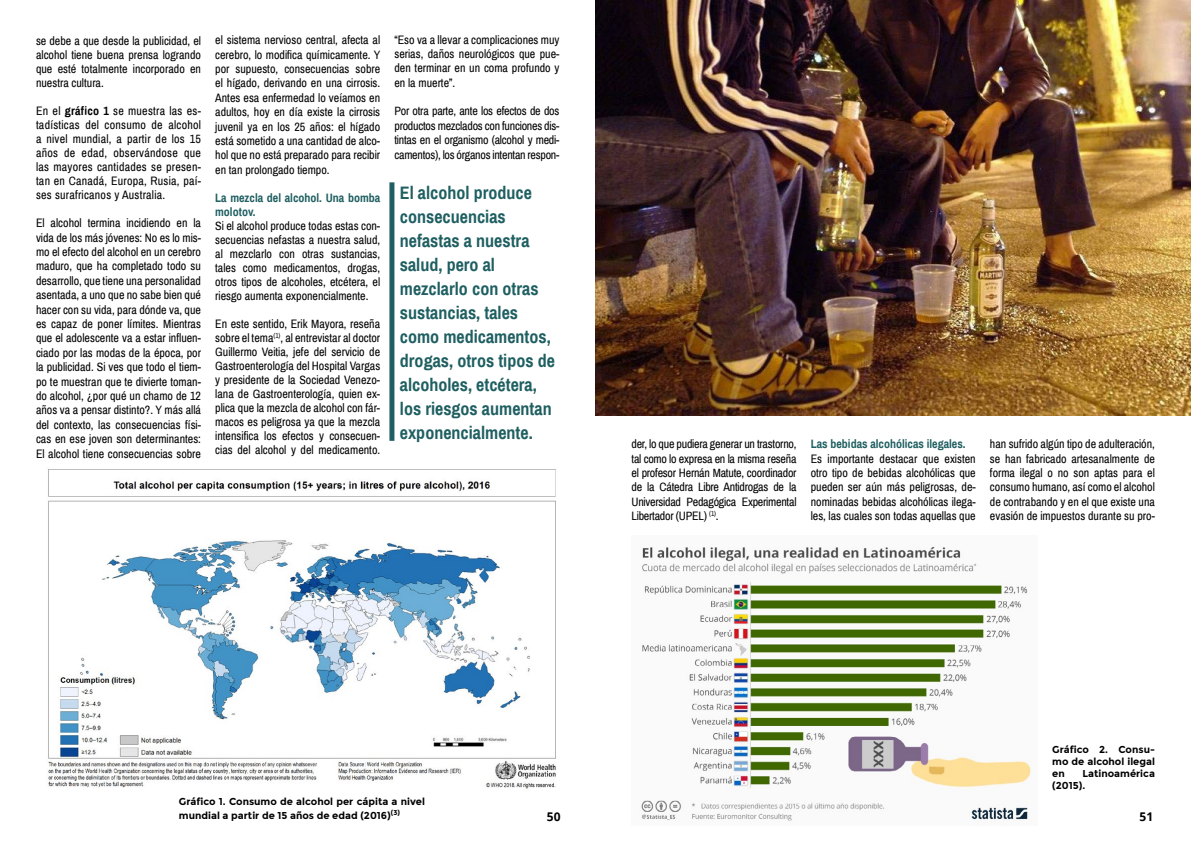
<style>
.page{position:relative;width:1191px;height:842px;background:#fff}
.page>*{position:absolute;margin:0;border:0;box-sizing:border-box;transform-origin:0 0}
.t1{font:700 18px/24px "Archivo Narrow";color:#1f5f61}
.t2{font:12px/14.4px "Archivo Narrow";color:#000;text-align:justify}
.t3{font:700 12px/14px "Archivo Narrow";color:#1f5f61}
.t4{font:700 12px "Open Sans";color:#000}
.t5{font:700 10px/12px "Montserrat";color:#000}
.s1{font-weight:700}
</style>
<div class="page">
<div style="left:389px;top:182px;width:5px;height:259px;background:#1f5f61"></div>
<img style="left:48px;top:469px;width:508px;height:320px">
<img style="left:640px;top:547px;width:392px;height:274px">
<img style="left:595px;top:0;width:596px;height:416px">
<p class="t2" style="left:36px;top:34px;width:166px;line-height:14px">se debe a que desde la publicidad, el alcohol tiene buena prensa logrando que esté totalmente incorporado en nuestra cultura.</p>
<p class="t2" style="left:36px;top:104px;width:166px;line-height:14px">En el <span class="s1">gráfico 1</span> se muestra las es&shy;tadísticas del consumo de alcohol a nivel mundial, a partir de los 15 años de edad, observándose que las mayores cantidades se presen&shy;tan en Canadá, Europa, Rusia, paí&shy;ses surafricanos y Australia.</p>
<p class="t2" style="left:36px;top:217px;width:166px">El alcohol termina incidiendo en la vida de los más jóvenes: No es lo mis&shy;mo el efecto del alcohol en un cerebro maduro, que ha completado todo su desarrollo, que tiene una personalidad asentada, a uno que no sabe bien qué hacer con su vida, para dónde va, que es capaz de poner límites. Mientras que el adolescente va a estar influen&shy;ciado por las modas de la época, por la publicidad. Si ves que todo el tiem&shy;po te muestran que te divierte toman&shy;do alcohol, ¿por qué un chamo de 12 años va a pensar distinto?. Y más allá del contexto, las consecuencias físi&shy;cas en ese joven son determinantes:<br>El alcohol tiene consecuencias sobre</p>
<p class="t2" style="left:215px;top:34px;width:167px">el sistema nervioso central, afecta al cerebro, lo modifica químicamente. Y por supuesto, consecuencias sobre el hígado, derivando en una cirrosis.<br>Antes esa enfermedad lo veíamos en adultos, hoy en día existe la cirrosis juvenil ya en los 25 años: el hígado está sometido a una cantidad de alco&shy;hol que no está preparado para recibir en tan prolongado tiempo.</p>
<p class="t3" style="left:215px;top:191px;width:166px">La mezcla del alcohol. Una bomba molotov.</p>
<p class="t2" style="left:215px;top:219px;width:166px;line-height:14px">Si el alcohol produce todas estas con&shy;secuencias nefastas a nuestra salud, al mezclarlo con otras sustancias, tales como medicamentos, drogas, otros tipos de alcoholes, etcétera, el riesgo aumenta exponencialmente.</p>
<p class="t2" style="left:215px;top:317px;width:166px;line-height:14px">En este sentido, Erik Mayora, reseña sobre el tema<sup>(1)</sup>, al entrevistar al doctor Guillermo Veitia, jefe del servicio de Gastroenterología del Hospital Vargas y presidente de la Sociedad Venezo&shy;lana de Gastroenterología, quien ex&shy;plica que la mezcla de alcohol con fár&shy;macos es peligrosa ya que la mezcla intensifica los efectos y consecuen&shy;cias del alcohol y del medicamento.</p>
<p class="t2" style="left:394px;top:34px;width:166px;line-height:14.1px">“Eso va a llevar a complicaciones muy serias, daños neurológicos que pue&shy;den terminar en un coma profundo y en la muerte”.</p>
<p class="t2" style="left:394px;top:105px;width:166px">Por otra parte, ante los efectos de dos productos mezclados con funciones dis&shy;tintas en el organismo (alcohol y medi&shy;camentos), los órganos intentan respon-</p>
<h1 class="t1" style="left:400px;top:180px;width:157px">El alcohol produce consecuencias nefastas a nuestra salud, pero al mezclarlo con otras sustancias, tales como medicamentos, drogas, otros tipos de alcoholes, etcétera, los riesgos aumentan exponencialmente.</h1>
<p class="t2" style="left:631px;top:438px;width:166px">der, lo que pudiera generar un trastorno, tal como lo expresa en la misma reseña el profesor Hernán Matute, coordinador de la Cátedra Libre Antidrogas de la Universidad Pedagógica Experimental Libertador (UPEL) <sup>(1)</sup>.</p>
<p class="t3" style="left:810px;top:437px;width:156px">Las bebidas alcohólicas ilegales.</p>
<p class="t2" style="left:810px;top:452px;width:166px">Es importante destacar que existen otro tipo de bebidas alcohólicas que pueden ser aún más peligrosas, de&shy;nominadas bebidas alcohólicas ilega&shy;les, las cuales son todas aquellas que</p>
<p class="t2" style="left:990px;top:438px;width:166px">han sufrido algún tipo de adulteración, se han fabricado artesanalmente de forma ilegal o no son aptas para el consumo humano, así como el alcohol de contrabando y en el que existe una evasión de impuestos durante su pro-</p>
<p class="t5" style="left:1052px;top:743px;width:104px;text-align:justify">Gráfico 2. Consu&shy;mo de alcohol ilegal en</p>
<p class="t5" style="left:1082px;top:768px;width:74px">Latinoamérica</p>
<p class="t5" style="left:179px;top:795px;width:248px;line-height:14px">Gráfico 1. Consumo de alcohol per cápita a nivel mundial a partir de 15 años de edad (2016)<sup>(3)</sup></p>
<p class="t4" style="left:547px;top:810px;width:15px">50</p>
<p class="t4" style="left:1139px;top:810px;width:15px">51</p>
</div>
